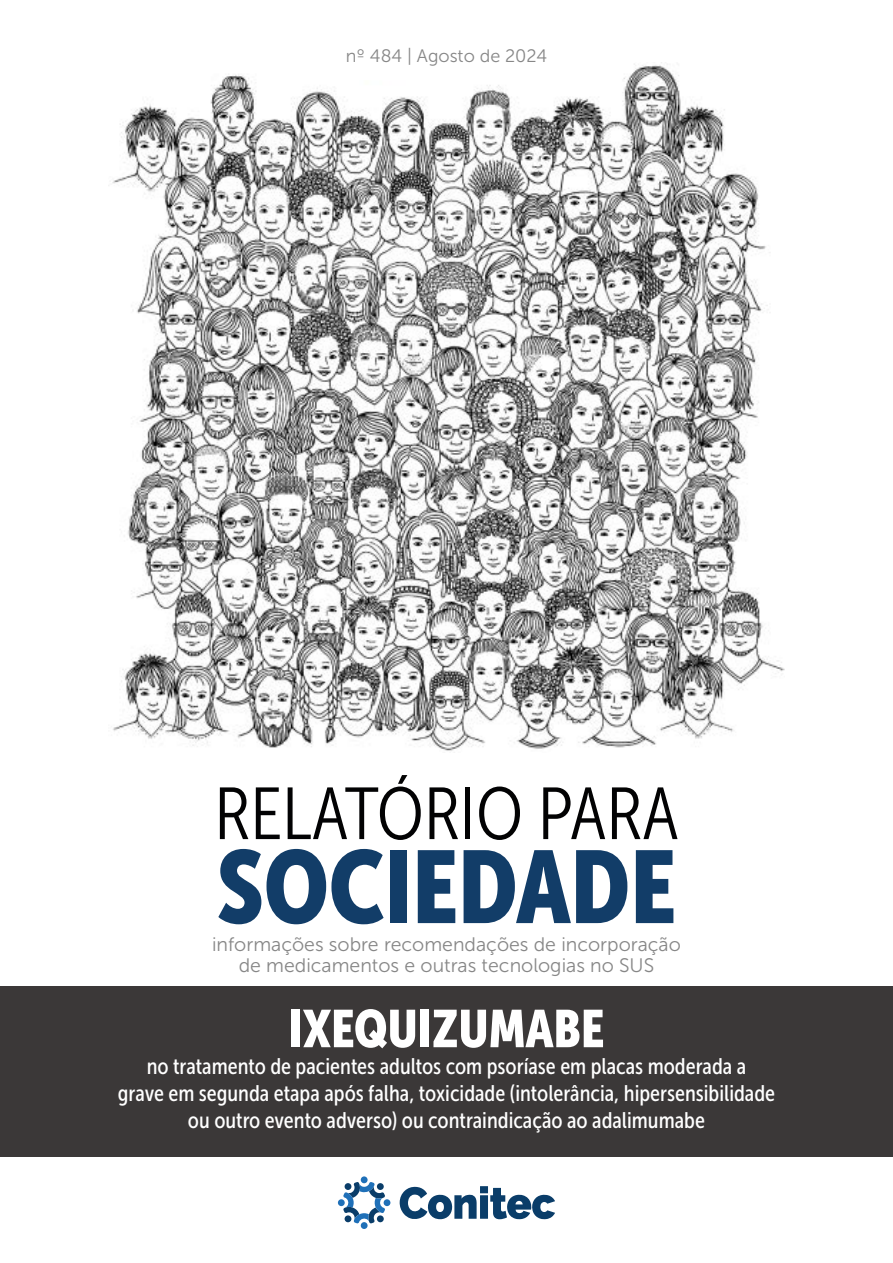
<style>
.page{position:relative;width:893px;height:1263px;background:#fff}
.page>*{position:absolute;margin:0;border:0;box-sizing:border-box;transform-origin:0 0}
.t1{font:102px "Museo Sans Cond 900";color:#123d68}
.t2{font:73.5px "Museo Sans Cond 300";color:#020203}
.t3{font:52.5px "Museo Sans Cond 900";color:#fff}
.t4{font:22.5px/27px "Museo Sans Cond 500";color:#fff;text-align:center}
.t5{font:19.5px/21px "Museo Sans 300";color:#878787;text-align:center}
.t6{font:18px "Museo Sans 300";color:#878787}
</style>
<div class="page">
<img style="left:108px;top:62px;width:677px;height:689px">
<div style="left:271px;top:39px;width:336px;height:41px;background:#fff"></div>
<svg style="left:400px;top:1186px;width:155px;height:33px"></svg>
<div style="left:361px;top:1176px;width:7px;height:7px;background:#1f70b8;border-radius:50%"></div>
<div style="left:384px;top:1199px;width:6px;height:7px;background:#1f70b8;border-radius:50%"></div>
<div style="left:338px;top:1199px;width:7px;height:7px;background:#1f70b8;border-radius:50%"></div>
<div style="left:361px;top:1222px;width:7px;height:7px;background:#1f70b8;border-radius:50%"></div>
<svg style="left:343px;top:1182px;width:42px;height:41px"></svg>
<div style="left:0;top:986px;width:893px;height:171px;background:#3b3838"></div>
<p class="t6" style="left:346px;top:46px;width:203px">nº 484 | Agosto de 2024</p>
<h2 class="t2" style="left:214px;top:774px;width:466px">RELATÓRIO PARA</h2>
<h1 class="t1" style="left:217px;top:829px;width:461px">SOCIEDADE</h1>
<p class="t5" style="left:212px;top:934px;width:470px">informações sobre recomendações de incorporação de medicamentos e outras tecnologias no SUS</p>
<h3 class="t3" style="left:289px;top:999px;width:317px">IXEQUIZUMABE</h3>
<p class="t4" style="left:118px;top:1053px;width:659px">no tratamento de pacientes adultos com psoríase em placas moderada a<br>grave em segunda etapa após falha, toxicidade (intolerância, hipersensibilidade ou outro evento adverso) ou contraindicação ao adalimumabe</p>
</div>
